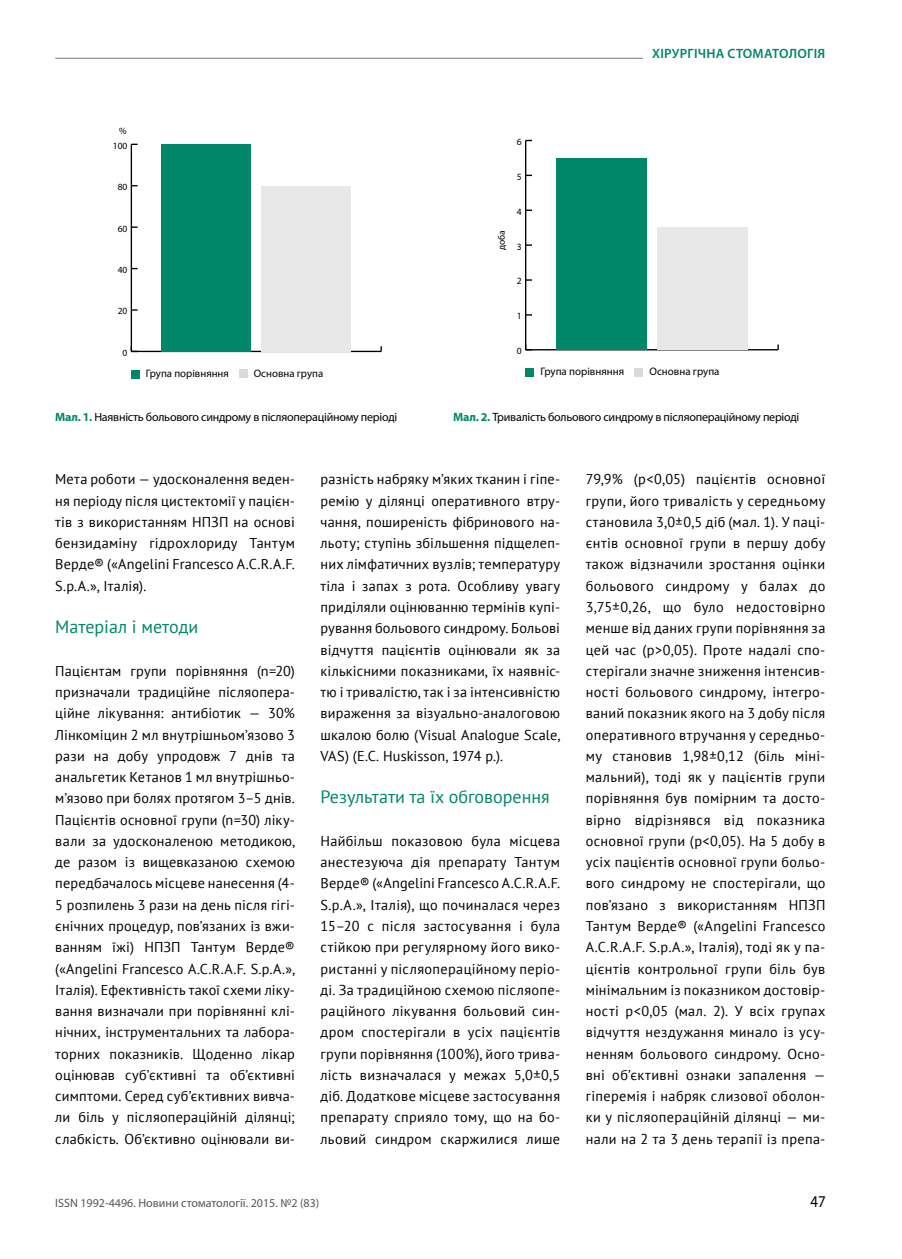
<style>
.page{position:relative;width:902px;height:1259px;background:#fff}
.page>*{position:absolute;margin:0;border:0;box-sizing:border-box;transform-origin:0 0}
.t1{font:18px "PT Sans";color:#008669}
.t2{font:16.5px "Myriad Pro";color:#000;scale:.9 1}
.t3{font:14.25px/21.3px "PT Sans";letter-spacing:.02em;color:#000;text-align:justify}
.t4{font:600 13.5px "Myriad Pro";letter-spacing:.02em;color:#008669}
.t5{font:12px "Myriad Pro";letter-spacing:-.02em;color:#000}
.t6{font:12px "Myriad Pro";color:#565656}
.t7{font:10.95px "Myriad Pro";color:#000}
.t8{font:10.8px "Myriad Pro";color:#000}
.t9{font:9.6px "Myriad Pro";color:#000}
.t10{font:9.45px "Myriad Pro";color:#000}
.s1{font-weight:700;color:#008669}
</style>
<div class="page">
<hr style="left:55px;top:58px;width:624px;height:1px;background:#878786">
<div style="left:643px;top:40px;width:182px;height:27px;background:#fff"></div>
<hr style="left:131px;top:351px;width:250px;height:1px;background:#000">
<hr style="left:131px;top:144px;width:1px;height:207px;background:#000">
<svg style="left:132px;top:309px;width:6px;height:2px"></svg>
<svg style="left:132px;top:226px;width:6px;height:2px"></svg>
<div style="left:261px;top:186px;width:90px;height:165px;background:#e8e8e8"></div>
<div style="left:161px;top:144px;width:90px;height:207px;background:#008669"></div>
<div style="left:131px;top:370px;width:8px;height:8px;background:#008669"></div>
<div style="left:239px;top:369px;width:8px;height:8px;background:#dadada"></div>
<hr style="left:525px;top:349px;width:253px;height:1px;background:#000">
<hr style="left:525px;top:140px;width:1px;height:210px;background:#000">
<svg style="left:526px;top:279px;width:6px;height:2px"></svg>
<svg style="left:526px;top:244px;width:6px;height:2px"></svg>
<div style="left:657px;top:228px;width:90px;height:122px;background:#e8e8e8"></div>
<div style="left:556px;top:158px;width:90px;height:192px;background:#008669"></div>
<div style="left:525px;top:369px;width:8px;height:8px;background:#008669"></div>
<div style="left:634px;top:368px;width:8px;height:8px;background:#dadada"></div>
<p class="t10" style="left:119px;top:125px;width:9px">%</p>
<p class="t10" style="left:113px;top:140px;width:16px">100</p>
<p class="t10" style="left:118px;top:181px;width:11px">80</p>
<p class="t10" style="left:118px;top:222px;width:11px">60</p>
<p class="t10" style="left:118px;top:264px;width:11px">40</p>
<p class="t10" style="left:118px;top:305px;width:11px">20</p>
<p class="t10" style="left:123px;top:347px;width:6px">0</p>
<p class="t8" style="left:146px;top:366px;width:84px">Група порівняння</p>
<p class="t8" style="left:254px;top:366px;width:71px">Основна група</p>
<p class="t4" style="left:652px;top:45px;width:175px">хірургічна стоматологія</p>
<p class="t9" style="left:516px;top:136px;width:6px">6</p>
<p class="t9" style="left:516px;top:171px;width:6px">5</p>
<p class="t9" style="left:495px;top:250px;width:21px;rotate:-90deg">доба</p>
<p class="t9" style="left:516px;top:205px;width:6px">4</p>
<p class="t9" style="left:516px;top:240px;width:6px">3</p>
<p class="t9" style="left:516px;top:275px;width:6px">2</p>
<p class="t9" style="left:516px;top:310px;width:6px">1</p>
<p class="t9" style="left:516px;top:345px;width:6px">0</p>
<p class="t7" style="left:540px;top:365px;width:85px">Група порівняння</p>
<p class="t7" style="left:649px;top:365px;width:72px">Основна група</p>
<p class="t5" style="left:55px;top:409px;width:343px"><span class="s1">Мал. 1.</span> Наявність больового синдрому в післяопераційному періоді</p>
<p class="t5" style="left:453px;top:409px;width:347px"><span class="s1">Мал. 2.</span> Тривалість больового синдрому в післяопераційному періоді</p>
<p class="t3" style="left:55px;top:468px;width:241px">Мета роботи — удосконалення веден&shy;ня періоду після цистектомії у пацієн&shy;тів з використанням НПЗП на основі бензидаміну гідрохлориду Тантум Верде® («Angelini Francesco A.C.R.A.F.<br>S.p.A.», Італія).</p>
<p class="t1" style="left:55px;top:615px;width:144px">Матеріал і методи</p>
<p class="t3" style="left:55px;top:660px;width:241px">Пацієнтам групи порівняння (n=20) призначали традиційне післяопера&shy;ційне лікування: антибіотик — 30% Лінкоміцин 2 мл внутрішньом’язово 3 рази на добу упродовж 7 днів та анальгетик Кетанов 1 мл внутрішньо&shy;м’язово при болях протягом 3–5 днів.<br>Пацієнтів основної групи (n=30) ліку&shy;вали за удосконаленою методикою, де разом із вищевказаною схемою передбачалось місцеве нанесення (4- 5 розпилень 3 рази на день після гігі&shy;єнічних процедур, пов’язаних із вжи&shy;ванням їжі) НПЗП Тантум Верде® («Angelini Francesco A.C.R.A.F. S.p.A.», Італія). Ефективність такої схеми ліку&shy;вання визначали при порівнянні клі&shy;нічних, інструментальних та лабора&shy;торних показників. Щоденно лікар оцінював суб’єктивні та об’єктивні симптоми. Серед суб’єктивних вивча&shy;ли біль у післяопераційній ділянці; слабкість. Об’єктивно оцінювали ви-</p>
<p class="t3" style="left:320px;top:468px;width:241px">разність набряку м’яких тканин і гіпе&shy;ремію у ділянці оперативного втру&shy;чання, поширеність фібринового на&shy;льоту; ступінь збільшення підщелеп&shy;них лімфатичних вузлів; температуру тіла і запах з рота. Особливу увагу приділяли оцінюванню термінів купі&shy;рування больового синдрому. Больові відчуття пацієнтів оцінювали як за кількісними показниками, їх наявніс&shy;тю і тривалістю, так і за інтенсивністю вираження за візуально-аналоговою шкалою болю (Visual Analogue Scale, VAS) (E.С. Huskisson, 1974 р.).</p>
<p class="t1" style="left:320px;top:785px;width:231px">Результати та їх обговорення</p>
<p class="t3" style="left:320px;top:830px;width:241px">Найбільш показовою була місцева анестезуюча дія препарату Тантум Верде® («Angelini Francesco A.C.R.A.F.<br>S.p.A.», Італія), що починалася через 15–20 с після застосування і була стійкою при регулярному його вико&shy;ристанні у післяопераційному періо&shy;ді. За традиційною схемою післяопе&shy;раційного лікування больовий син&shy;дром спостерігали в усіх пацієнтів групи порівняння (100%), його трива&shy;лість визначалася у межах 5,0±0,5 діб. Додаткове місцеве застосування препарату сприяло тому, що на бо&shy;льовий синдром скаржилися лише</p>
<p class="t3" style="left:585px;top:468px;width:241px">79,9% (р&lt;0,05) пацієнтів основної групи, його тривалість у середньому становила 3,0±0,5 діб (мал. 1). У паці&shy;єнтів основної групи в першу добу також відзначили зростання оцінки больового синдрому у балах до 3,75±0,26, що було недостовірно менше від даних групи порівняння за цей час (р&gt;0,05). Проте надалі спо&shy;стерігали значне зниження інтенсив&shy;ності больового синдрому, інтегро&shy;ваний показник якого на 3 добу після оперативного втручання у середньо&shy;му становив 1,98±0,12 (біль міні&shy;мальний), тоді як у пацієнтів групи порівняння був помірним та досто&shy;вірно відрізнявся від показника основної групи (р&lt;0,05). На 5 добу в усіх пацієнтів основної групи больо&shy;вого синдрому не спостерігали, що пов’язано з використанням НПЗП Тантум Верде® («Angelini Francesco A.C.R.A.F. S.p.A.», Італія), тоді як у па&shy;цієнтів контрольної групи біль був мінімальним із показником достовір&shy;ності р&lt;0,05 (мал. 2). У всіх групах відчуття нездужання минало із усу&shy;ненням больового синдрому. Осно&shy;вні об’єктивні ознаки запалення — гіперемія і набряк слизової оболон&shy;ки у післяопераційній ділянці — ми&shy;нали на 2 та 3 день терапії із препа-</p>
<p class="t6" style="left:55px;top:1195px;width:265px">ISSN 1992-4496. Новини стоматології. 2015. №2 (83)</p>
<p class="t2" style="left:810px;top:1191px;width:18px">47</p>
</div>
